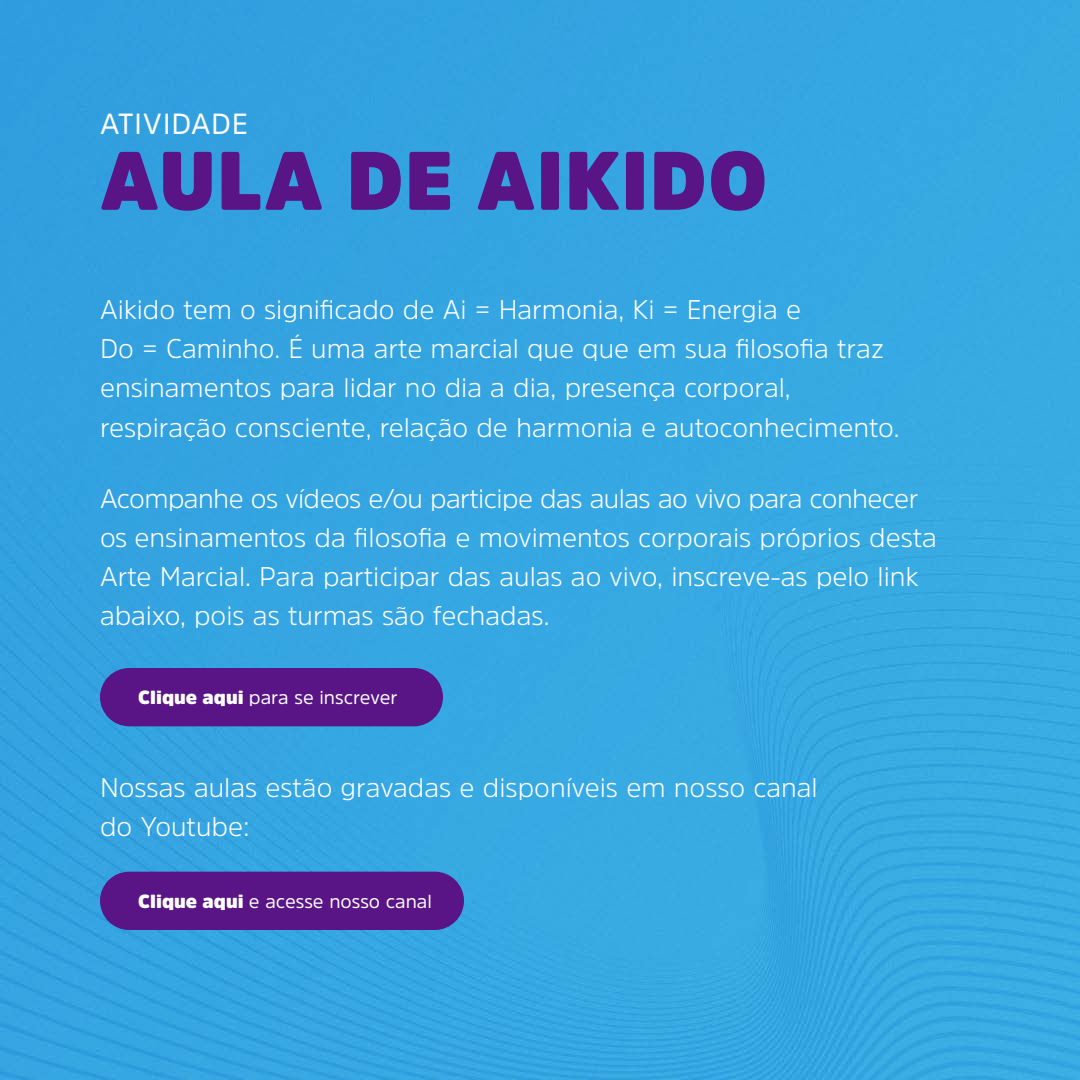
<style>
.page{position:relative;width:1080px;height:1080px;background:#35a6e2}
.page>*{position:absolute;margin:0;border:0;box-sizing:border-box;transform-origin:0 0}
.t1{font:900 81.9px "Amsi Pro";letter-spacing:.02em;color:#591586}
.t2{font:29.1px "Amsi Pro";letter-spacing:.02em;color:#fff}
.t3{font:300 27px/39.2px "Amsi Pro";color:#fff}
.t4{font:18.9px "Amsi Pro";color:#fff}
.s1{font-weight:900}
</style>
<div class="page">
<div style="left:100px;top:668px;width:343px;height:58px;background:#591586;border-radius:29px"></div>
<div style="left:100px;top:872px;width:364px;height:58px;background:#591586;border-radius:29px"></div>
<p class="t2" style="left:100px;top:104px;width:149px">ATIVIDADE</p>
<h1 class="t1" style="left:101px;top:124px;width:668px">AULA DE AIKIDO</h1>
<p class="t3" style="left:100px;top:289px;width:801px">Aikido tem o significado de Ai = Harmonia, Ki = Energia e<br>Do = Caminho. É uma arte marcial que que em sua filosofia traz ensinamentos para lidar no dia a dia, presença corporal, respiração consciente, relação de harmonia e autoconhecimento.</p>
<p class="t3" style="left:100px;top:478px;width:838px">Acompanhe os vídeos e/ou participe das aulas ao vivo para conhecer os ensinamentos da filosofia e movimentos corporais próprios desta Arte Marcial. Para participar das aulas ao vivo, inscreve-as pelo link abaixo, pois as turmas são fechadas.</p>
<p class="t4" style="left:138px;top:684px;width:261px"><span class="s1">Clique aqui</span> para se inscrever</p>
<p class="t3" style="left:100px;top:767px;width:719px">Nossas aulas estão gravadas e disponíveis em nosso canal do Youtube:</p>
<p class="t4" style="left:138px;top:888px;width:295px"><span class="s1">Clique aqui</span> e acesse nosso canal</p>
</div>
